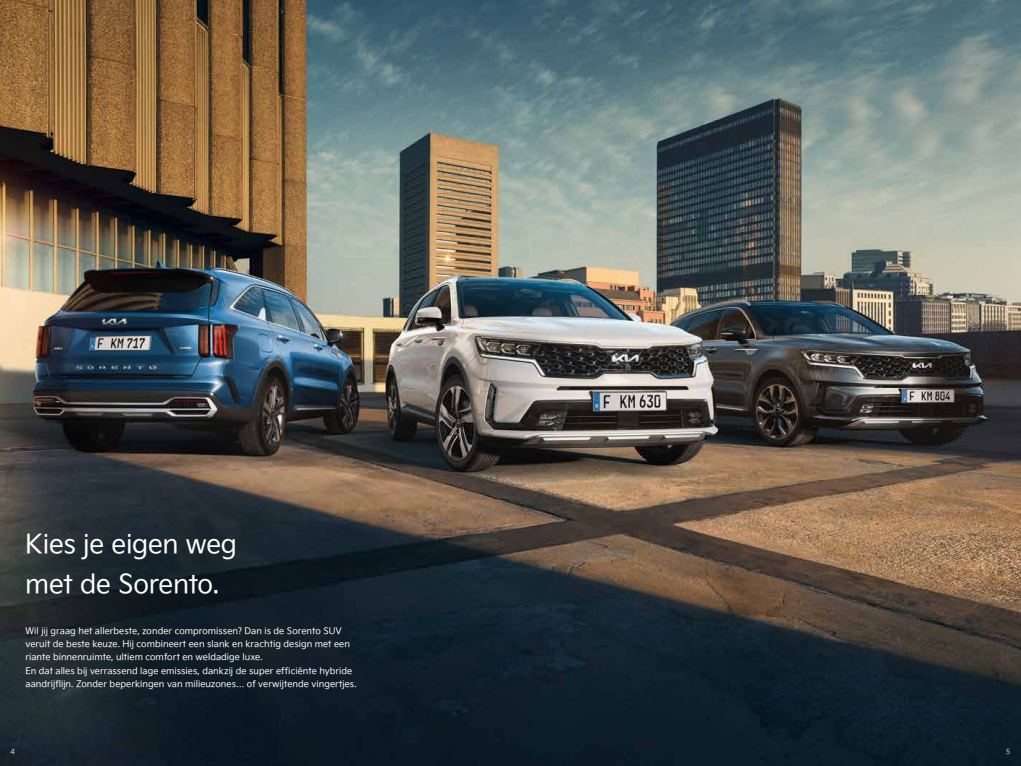
<style>
.page{position:relative;width:1021px;height:766px;background:#fff}
.page>*{position:absolute;margin:0;border:0;box-sizing:border-box;transform-origin:0 0}
.t1{font:26px/40px "Kia Signature OTF Regular";letter-spacing:-.01em;color:#fff}
.t2{font:9px/13.3px "Kia Signature OTF Regular";letter-spacing:.005em;color:#fff}
.t3{font:7px "Kia Signature OTF Light";color:#fff}
</style>
<div class="page">
<img style="left:0;top:0;width:1020px;height:765px">
<h1 class="t1" style="left:25px;top:522px;width:213px">Kies je eigen weg met de Sorento.</h1>
<p class="t2" style="left:26px;top:623px;width:333px">Wil jij graag het allerbeste, zonder compromissen? Dan is de Sorento SUV veruit de beste keuze. Hij combineert een slank en krachtig design met een riante binnenruimte, ultiem comfort en weldadige luxe.<br>En dat alles bij verrassend lage emissies, dankzij de super efficiënte hybride aandrijflijn. Zonder beperkingen van milieuzones… of verwijtende vingertjes.</p>
<p class="t3" style="left:11px;top:746px;width:6px">4</p>
<p class="t3" style="left:1006px;top:746px;width:6px">5</p>
</div>
